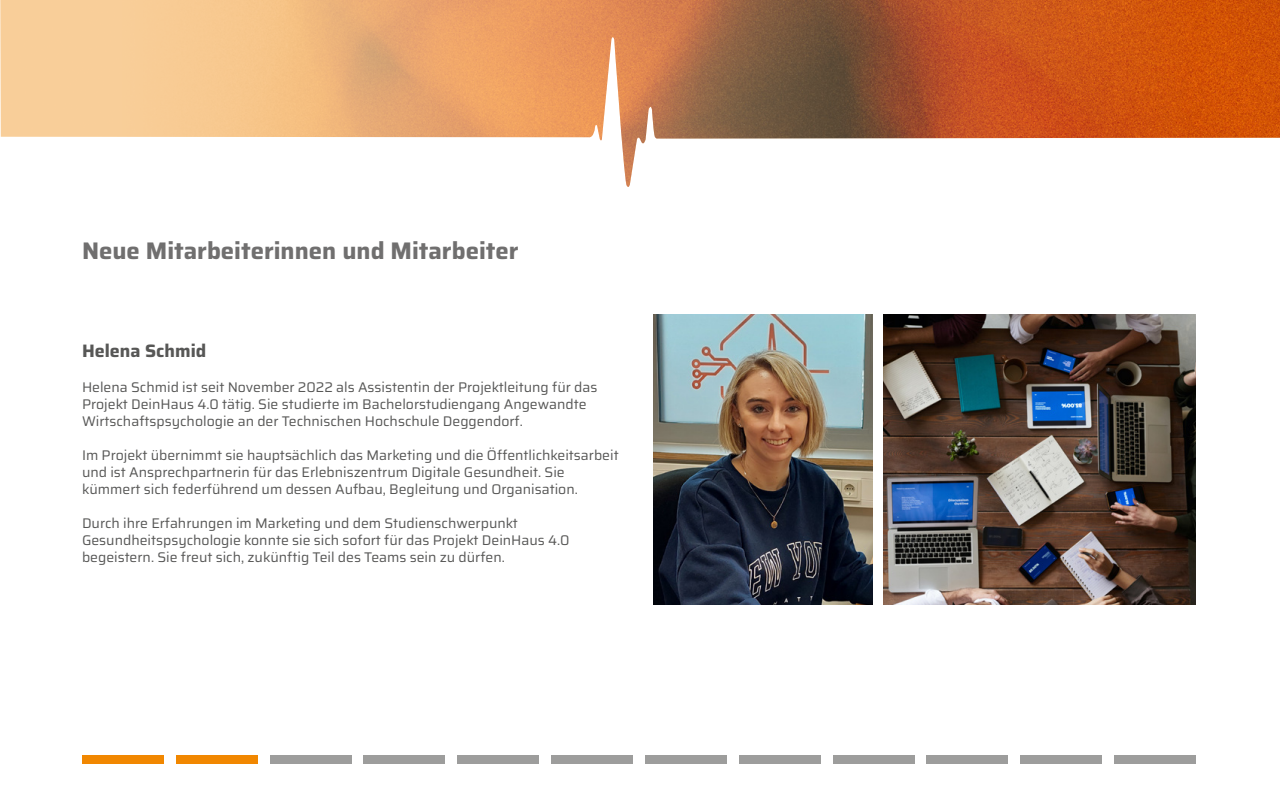
<style>
.page{position:relative;width:1280px;height:800px;background:#fff}
.page>*{position:absolute;margin:0;border:0;box-sizing:border-box;transform-origin:0 0}
.t1{font:700 24px "Saira";color:#706f6f}
.t2{font:700 18px "Saira";color:#575756}
.t3{font:14px/17px "Saira";color:#575756}
</style>
<div class="page">
<img style="left:0;top:0;width:1280px;height:187px">
<img style="left:883px;top:315px;width:313px;height:290px">
<img style="left:654px;top:315px;width:219px;height:290px">
<div style="left:82px;top:755px;width:82px;height:9px;background:#f18700"></div>
<div style="left:176px;top:755px;width:82px;height:9px;background:#f18700"></div>
<div style="left:270px;top:755px;width:81px;height:9px;background:#9d9d9c"></div>
<div style="left:363px;top:755px;width:82px;height:9px;background:#9d9d9c"></div>
<div style="left:457px;top:755px;width:82px;height:9px;background:#9d9d9c"></div>
<div style="left:551px;top:755px;width:82px;height:9px;background:#9d9d9c"></div>
<div style="left:645px;top:755px;width:82px;height:9px;background:#9d9d9c"></div>
<div style="left:739px;top:755px;width:82px;height:9px;background:#9d9d9c"></div>
<div style="left:833px;top:755px;width:81px;height:9px;background:#9d9d9c"></div>
<div style="left:926px;top:755px;width:82px;height:9px;background:#9d9d9c"></div>
<div style="left:1020px;top:755px;width:82px;height:9px;background:#9d9d9c"></div>
<div style="left:1114px;top:755px;width:82px;height:9px;background:#9d9d9c"></div>
<h1 class="t1" style="left:82px;top:231px;width:438px">Neue Mitarbeiterinnen und Mitarbeiter</h1>
<p class="t2" style="left:82px;top:336px;width:126px">Helena Schmid</p>
<p class="t3" style="left:82px;top:379px;width:517px">Helena Schmid ist seit November 2022 als Assistentin der Projektleitung für das<br>Projekt DeinHaus 4.0 tätig. Sie studierte im Bachelorstudiengang Angewandte<br>Wirtschaftspsychologie an der Technischen Hochschule Deggendorf.</p>
<p class="t3" style="left:82px;top:447px;width:538px">Im Projekt übernimmt sie hauptsächlich das Marketing und die Öffentlichkeitsarbeit und ist Ansprechpartnerin für das Erlebniszentrum Digitale Gesundheit. Sie kümmert sich federführend um dessen Aufbau, Begleitung und Organisation.</p>
<p class="t3" style="left:82px;top:515px;width:489px">Durch ihre Erfahrungen im Marketing und dem Studienschwerpunkt<br>Gesundheitspsychologie konnte sie sich sofort für das Projekt DeinHaus 4.0 begeistern. Sie freut sich, zukünftig Teil des Teams sein zu dürfen.</p>
</div>
